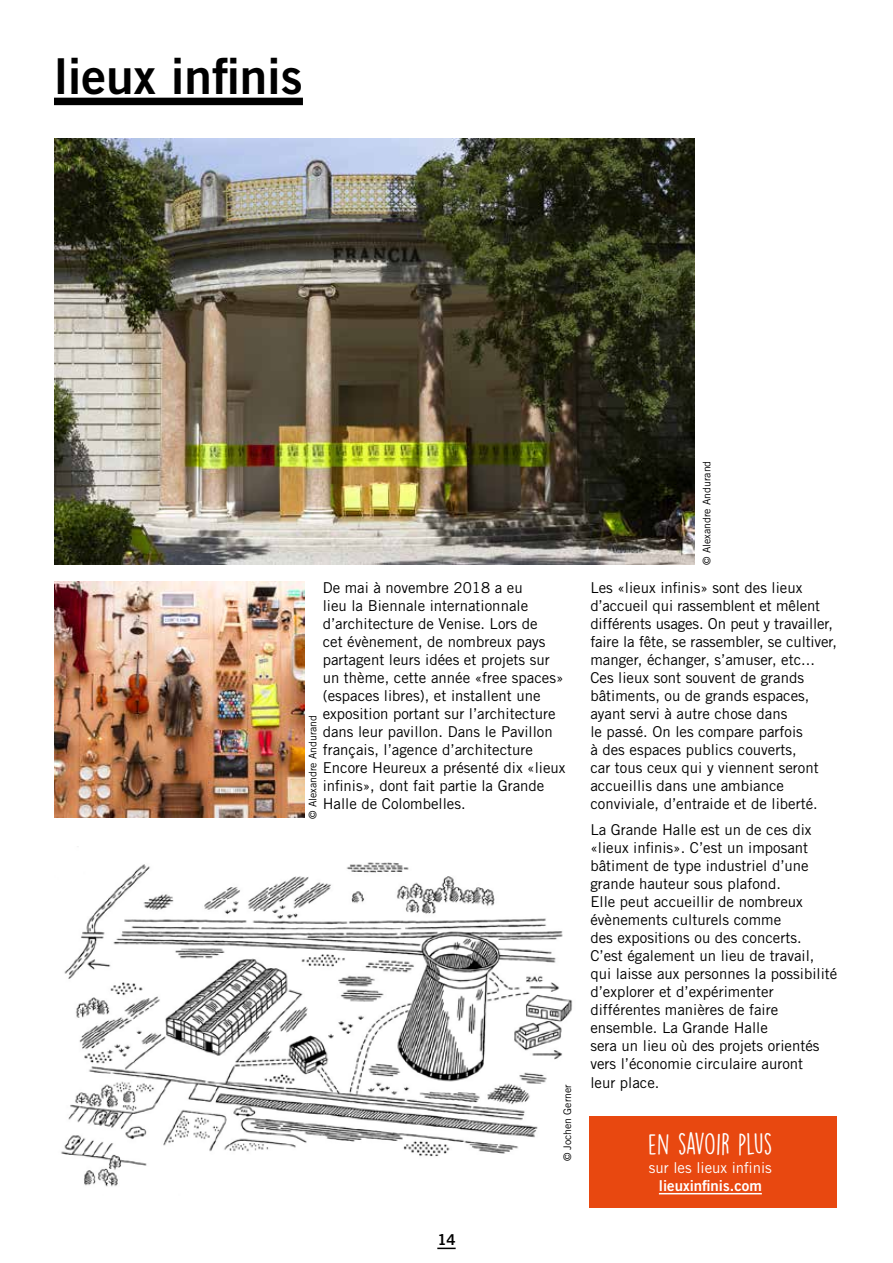
<style>
.page{position:relative;width:893px;height:1263px;background:#fff}
.page>*{position:absolute;margin:0;border:0;box-sizing:border-box;transform-origin:0 0}
.t1{font:49.5px "Trade Gothic Bold Two";color:#000}
.t2{font:27px "DK Lemon Yellow Sun";letter-spacing:-.03em;color:#fff}
.t3{font:15px/18px "Trade Gothic";color:#000}
.t4{font:15px "Trade Gothic";color:#fff}
.t5{font:15px "Trade Gothic Bold Two";color:#fff}
.t6{font:15px "Trade Gothic Bold Two";color:#000}
.t7{font:10.5px "Trade Gothic";color:#000}
</style>
<div class="page">
<svg style="left:437px;top:1247px;width:19px;height:2px"></svg>
<img style="left:61px;top:846px;width:512px;height:341px">
<img style="left:55px;top:138px;width:639px;height:427px">
<div style="left:54px;top:98px;width:249px;height:7px;background:#000"></div>
<div style="left:590px;top:1116px;width:247px;height:91px;background:#e84810"></div>
<hr style="left:659px;top:1193px;width:103px;height:1px;background:#fff">
<img style="left:55px;top:581px;width:249px;height:237px">
<h1 class="t1" style="left:54px;top:46px;width:250px">lieux infinis</h1>
<p class="t3" style="left:323px;top:579px;width:244px">De mai à novembre 2018 a eu<br>lieu la Biennale internationnale d’architecture de Venise. Lors de<br>cet évènement, de nombreux pays partagent leurs idées et projets sur un thème, cette année «free spaces» (espaces libres), et installent une exposition portant sur l’architecture dans leur pavillon. Dans le Pavillon français, l’agence d’architecture Encore Heureux a présenté dix «lieux infinis», dont fait partie la Grande Halle de Colombelles.</p>
<p class="t7" style="left:306px;top:819px;width:106px;rotate:-90deg">© Alexandre Andurand</p>
<p class="t6" style="left:437px;top:1231px;width:20px">14</p>
<p class="t7" style="left:561px;top:1161px;width:79px;rotate:-90deg">© Jochen Gerner</p>
<p class="t7" style="left:700px;top:565px;width:106px;rotate:-90deg">© Alexandre Andurand</p>
<p class="t3" style="left:590px;top:578px;width:248px">Les «lieux infinis» sont des lieux d’accueil qui rassemblent et mêlent différents usages. On peut y travailler, faire la fête, se rassembler, se cultiver, manger, échanger, s’amuser, etc...<br>Ces lieux sont souvent de grands bâtiments, ou de grands espaces, ayant servi à autre chose dans<br>le passé. On les compare parfois<br>à des espaces publics couverts,<br>car tous ceux qui y viennent seront accueillis dans une ambiance conviviale, d’entraide et de liberté.</p>
<p class="t3" style="left:590px;top:821px;width:249px">La Grande Halle est un de ces dix «lieux infinis». C’est un imposant bâtiment de type industriel d’une grande hauteur sous plafond.<br>Elle peut accueillir de nombreux évènements culturels comme<br>des expositions ou des concerts.<br>C’est également un lieu de travail, qui laisse aux personnes la possibilité d’explorer et d’expérimenter différentes manières de faire ensemble. La Grande Halle<br>sera un lieu où des projets orientés vers l’économie circulaire auront<br>leur place.</p>
<h2 class="t2" style="left:648px;top:1127px;width:126px">EN SAVOIR PLUS</h2>
<p class="t4" style="left:649px;top:1158px;width:124px">sur les lieux infinis</p>
<p class="t5" style="left:659px;top:1176px;width:104px">lieuxinfinis.com</p>
</div>
